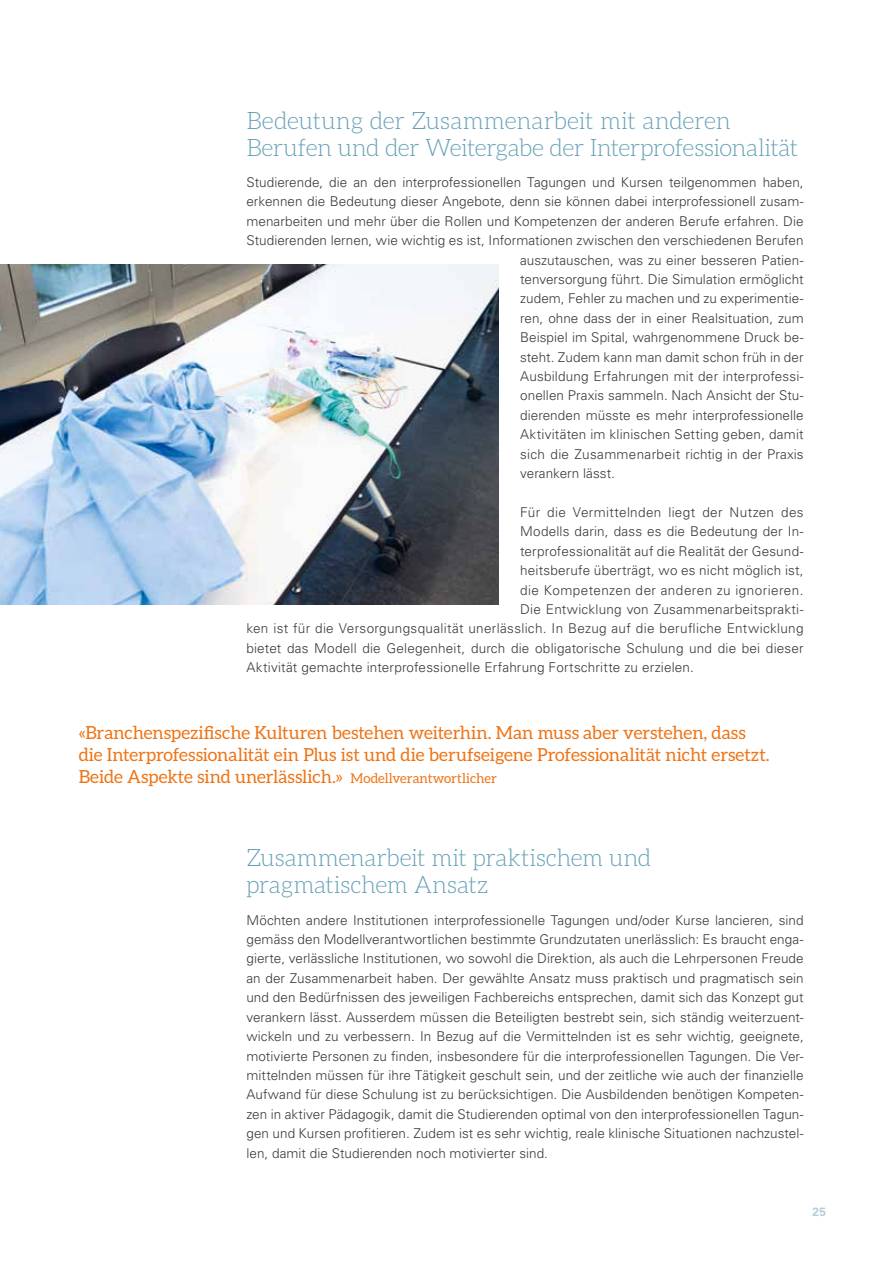
<style>
.page{position:relative;width:893px;height:1263px;background:#fff}
.page>*{position:absolute;margin:0;border:0;box-sizing:border-box;transform-origin:0 0}
.t1{font:300 24px/27px "Aleo";letter-spacing:-.015em;color:#67a1b7}
.t2{font:18px/21.8px "Aleo";color:#ee7416}
.t3{font:300 13.5px/19.4px "Univers LT";letter-spacing:.01em;color:#3a3a39;text-align:justify}
.t4{font:300 13.5px "Univers LT";letter-spacing:.035em;color:#3a3a39}
.t5{font:700 12px "Univers LT";color:#b6cdda}
.s1{font-size:13.5px}
</style>
<div class="page">
<img style="left:0;top:265px;width:499px;height:340px">
<h1 class="t1" style="left:246px;top:107px;width:553px">Bedeutung der Zusammenarbeit mit anderen<br>Berufen und der Weitergabe der Interprofessionalität</h1>
<p class="t3" style="left:246px;top:172px;width:559px">Studierende, die an den interprofessionellen Tagungen und Kursen teilgenommen haben,</p>
<p class="t3" style="left:246px;top:192px;width:559px">erkennen die Bedeutung dieser Angebote, denn sie können dabei interprofessionell zusam-</p>
<p class="t3" style="left:246px;top:211px;width:559px">menarbeiten und mehr über die Rollen und Kompetenzen der anderen Berufe erfahren. Die</p>
<p class="t3" style="left:246px;top:231px;width:559px">Studierenden lernen, wie wichtig es ist, Informationen zwischen den verschiedenen Berufen</p>
<p class="t3" style="left:520px;top:250px;width:285px">auszutauschen, was zu einer besseren Patien-</p>
<p class="t3" style="left:520px;top:270px;width:285px">tenversorgung führt. Die Simulation ermöglicht</p>
<p class="t3" style="left:520px;top:289px;width:285px">zudem, Fehler zu machen und zu experimentie-</p>
<p class="t3" style="left:520px;top:308px;width:285px">ren, ohne dass der in einer Realsituation, zum</p>
<p class="t3" style="left:520px;top:328px;width:285px">Beispiel im Spital, wahrgenommene Druck be-</p>
<p class="t3" style="left:520px;top:347px;width:285px">steht. Zudem kann man damit schon früh in der</p>
<p class="t3" style="left:520px;top:367px;width:285px">Ausbildung Erfahrungen mit der interprofessi-</p>
<p class="t3" style="left:520px;top:386px;width:285px">onellen Praxis sammeln. Nach Ansicht der Stu-</p>
<p class="t3" style="left:520px;top:405px;width:285px">dierenden müsste es mehr interprofessionelle</p>
<p class="t3" style="left:520px;top:425px;width:285px">Aktivitäten im klinischen Setting geben, damit</p>
<p class="t3" style="left:520px;top:444px;width:285px">sich die Zusammenarbeit richtig in der Praxis</p>
<p class="t3" style="left:520px;top:464px;width:96px">verankern lässt.</p>
<p class="t3" style="left:520px;top:502px;width:285px">Für die Vermittelnden liegt der Nutzen des</p>
<p class="t3" style="left:520px;top:522px;width:285px">Modells darin, dass es die Bedeutung der In-</p>
<p class="t3" style="left:520px;top:541px;width:285px">terprofessionalität auf die Realität der Gesund-</p>
<p class="t3" style="left:520px;top:561px;width:285px">heitsberufe überträgt, wo es nicht möglich ist,</p>
<p class="t4" style="left:520px;top:582px;width:285px">die Kompetenzen der anderen zu ignorieren.</p>
<p class="t3" style="left:520px;top:600px;width:285px">Die Entwicklung von Zusammenarbeitsprakti-</p>
<p class="t3" style="left:246px;top:619px;width:559px">ken ist für die Versorgungsqualität unerlässlich. In Bezug auf die berufliche Entwicklung</p>
<p class="t3" style="left:246px;top:638px;width:559px">bietet das Modell die Gelegenheit, durch die obligatorische Schulung und die bei dieser</p>
<p class="t3" style="left:246px;top:658px;width:449px">Aktivität gemachte interprofessionelle Erfahrung Fortschritte zu erzielen.</p>
<p class="t2" style="left:79px;top:722px;width:692px">«Branchenspezifische Kulturen bestehen weiterhin. Man muss aber verstehen, dass die Interprofessionalität ein Plus ist und die berufseigene Professionalität nicht ersetzt.<br>Beide Aspekte sind unerlässlich.» <span class="s1">Modellverantwortlicher</span></p>
<h1 class="t1" style="left:246px;top:844px;width:406px">Zusammenarbeit mit praktischem und pragmatischem Ansatz</h1>
<p class="t3" style="left:246px;top:910px;width:559px">Möchten andere Institutionen interprofessionelle Tagungen und/oder Kurse lancieren, sind gemäss den Modellverantwortlichen bestimmte Grundzutaten unerlässlich: Es braucht enga&shy;gierte, verlässliche Institutionen, wo sowohl die Direktion, als auch die Lehrpersonen Freude an der Zusammenarbeit haben. Der gewählte Ansatz muss praktisch und pragmatisch sein und den Bedürfnissen des jeweiligen Fachbereichs entsprechen, damit sich das Konzept gut verankern lässt. Ausserdem müssen die Beteiligten bestrebt sein, sich ständig weiterzuent&shy;wickeln und zu verbessern. In Bezug auf die Vermittelnden ist es sehr wichtig, geeignete, motivierte Personen zu finden, insbesondere für die interprofessionellen Tagungen. Die Ver&shy;mittelnden müssen für ihre Tätigkeit geschult sein, und der zeitliche wie auch der finanzielle Aufwand für diese Schulung ist zu berücksichtigen. Die Ausbildenden benötigen Kompeten&shy;zen in aktiver Pädagogik, damit die Studierenden optimal von den interprofessionellen Tagun&shy;gen und Kursen profitieren. Zudem ist es sehr wichtig, reale klinische Situationen nachzustel&shy;len, damit die Studierenden noch motivierter sind.</p>
<p class="t5" style="left:812px;top:1204px;width:15px">25</p>
</div>
